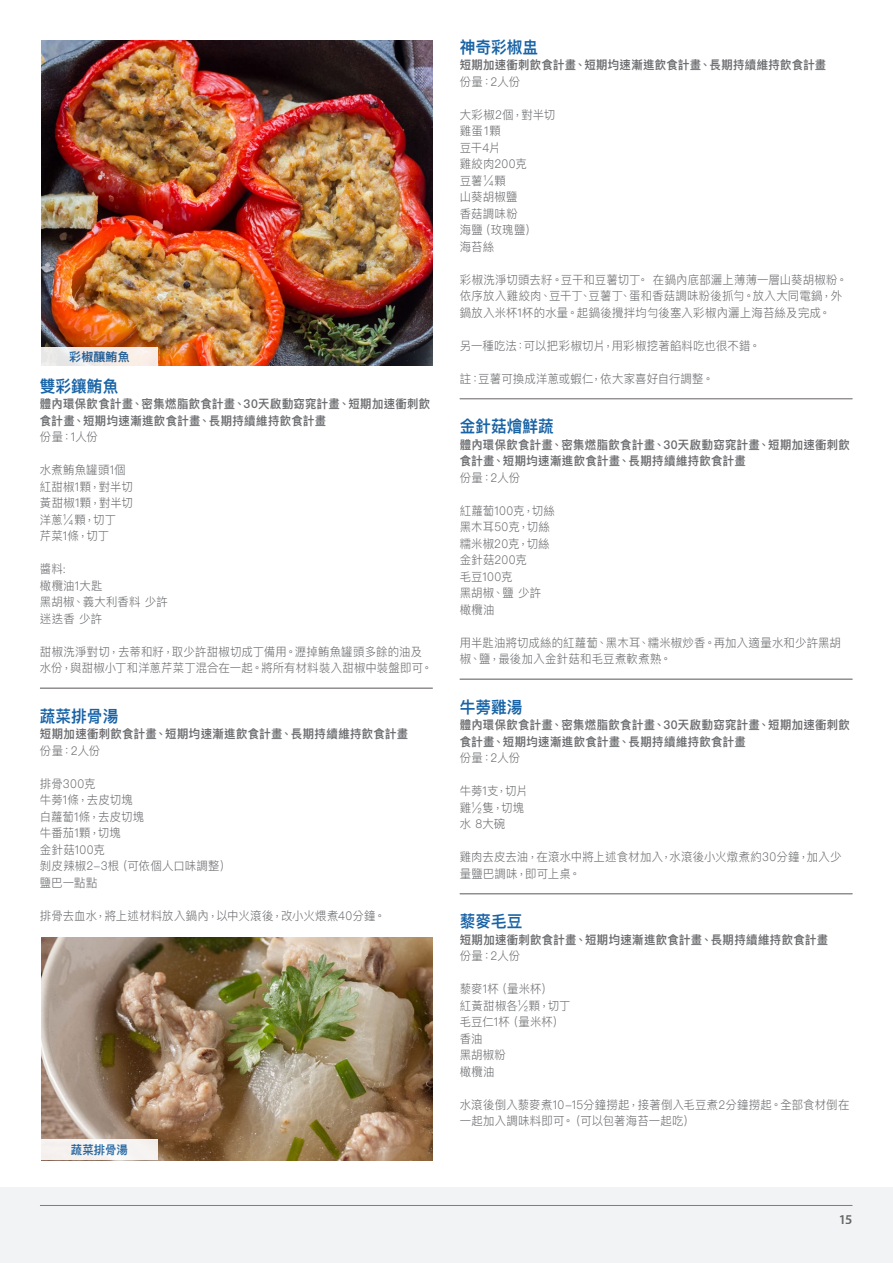
<style>
.page{position:relative;width:893px;height:1263px;background:#fff}
.page>*{position:absolute;margin:0;border:0;box-sizing:border-box;transform-origin:0 0}
.t1{font:600 16.5px "Ping Fang TC";color:#1863a6;scale:.95 1}
.t2{font:600 13.5px "Myriad Pro";color:#040503}
.t3{font:300 12px/16.5px "Ping Fang TC";letter-spacing:.015em;color:#6c6d70;scale:.95 1}
.t4{font:600 12px/16.5px "Ping Fang TC";letter-spacing:.03em;color:#6c6d70;scale:.95 1}
.t5{font:600 12px "Ping Fang HK";letter-spacing:.01em;color:#1863a6}
.t6{font:600 12px "Ping Fang TC";color:#1863a6;scale:.95 1}
</style>
<div class="page">
<div style="left:0;top:1187px;width:893px;height:76px;background:#f2f3f4"></div>
<hr style="left:40px;top:1205px;width:812px;height:1px;background:#08a7e0">
<hr style="left:40px;top:688px;width:393px;height:1px;background:#231f20">
<hr style="left:460px;top:398px;width:392px;height:1px;background:#231f20">
<hr style="left:460px;top:399px;width:392px;height:1px;background:#231f20">
<hr style="left:460px;top:679px;width:392px;height:1px;background:#231f20">
<hr style="left:460px;top:893px;width:392px;height:1px;background:#231f20">
<hr style="left:460px;top:894px;width:392px;height:1px;background:#231f20">
<img style="left:41px;top:40px;width:392px;height:326px">
<div style="left:41px;top:347px;width:117px;height:19px;background:linear-gradient(to right,#e7e9e9,#fceee6)"></div>
<img style="left:41px;top:938px;width:392px;height:222px">
<div style="left:41px;top:1139px;width:117px;height:21px;background:#f5f2f1"></div>
<p class="t5" style="left:69px;top:349px;width:62px">彩椒釀鮪魚</p>
<p class="t1" style="left:40px;top:375px;width:84px">雙彩鑲鮪魚</p>
<p class="t4" style="left:40px;top:395px;width:412px">體內環保飲食計畫、密集燃脂飲食計畫、30天啟動窈窕計畫、短期加速衝刺飲食計畫、短期均速漸進飲食計畫、長期持續維持飲食計畫</p>
<p class="t3" style="left:40px;top:428px;width:63px">份量：1人份</p>
<p class="t3" style="left:40px;top:461px;width:92px">水煮鮪魚罐頭1個</p>
<p class="t3" style="left:40px;top:478px;width:99px">紅甜椒1顆，對半切</p>
<p class="t3" style="left:40px;top:494px;width:99px">黃甜椒1顆，對半切</p>
<p class="t3" style="left:40px;top:511px;width:82px">洋蔥¼顆，切丁</p>
<p class="t3" style="left:40px;top:527px;width:75px">芹菜1條，切丁</p>
<p class="t3" style="left:40px;top:560px;width:29px">醬料:</p>
<p class="t3" style="left:40px;top:577px;width:67px">橄欖油1大匙</p>
<p class="t3" style="left:40px;top:593px;width:136px">黑胡椒、義大利香料少許</p>
<p class="t3" style="left:40px;top:610px;width:67px">迷迭香少許</p>
<p class="t3" style="left:40px;top:643px;width:415px">甜椒洗淨對切，去蒂和籽，取少許甜椒切成丁備用。瀝掉鮪魚罐頭多餘的油及水份，與甜椒小丁和洋蔥芹菜丁混合在一起。將所有材料裝入甜椒中裝盤即可。</p>
<p class="t1" style="left:40px;top:705px;width:84px">蔬菜排骨湯</p>
<p class="t4" style="left:40px;top:725px;width:389px">短期加速衝刺飲食計畫、短期均速漸進飲食計畫、長期持續維持飲食計畫</p>
<p class="t3" style="left:40px;top:742px;width:65px">份量：2人份</p>
<p class="t3" style="left:40px;top:775px;width:60px">排骨300克</p>
<p class="t3" style="left:40px;top:791px;width:99px">牛蒡1條，去皮切塊</p>
<p class="t3" style="left:40px;top:808px;width:111px">白蘿蔔1條，去皮切塊</p>
<p class="t3" style="left:40px;top:824px;width:87px">牛番茄1顆，切塊</p>
<p class="t3" style="left:40px;top:841px;width:70px">金針菇100克</p>
<p class="t3" style="left:40px;top:857px;width:203px">剝皮辣椒2-3根（可依個人口味調整）</p>
<p class="t3" style="left:40px;top:874px;width:62px">鹽巴一點點</p>
<p class="t3" style="left:40px;top:907px;width:365px">排骨去血水，將上述材料放入鍋內，以中火滾後，改小火煨煮40分鐘。</p>
<p class="t6" style="left:71px;top:1142px;width:61px">蔬菜排骨湯</p>
<p class="t1" style="left:460px;top:36px;width:84px">神奇彩椒盅</p>
<p class="t4" style="left:460px;top:56px;width:387px">短期加速衝刺飲食計畫、短期均速漸進飲食計畫、長期持續維持飲食計畫</p>
<p class="t3" style="left:460px;top:73px;width:65px">份量：2人份</p>
<p class="t3" style="left:460px;top:106px;width:102px">大彩椒2個，對半切</p>
<p class="t3" style="left:460px;top:122px;width:45px">雞蛋1顆</p>
<p class="t3" style="left:460px;top:139px;width:44px">豆干4片</p>
<p class="t3" style="left:460px;top:155px;width:72px">雞絞肉200克</p>
<p class="t3" style="left:460px;top:172px;width:50px">豆薯¼顆</p>
<p class="t3" style="left:460px;top:188px;width:63px">山葵胡椒鹽</p>
<p class="t3" style="left:460px;top:205px;width:63px">香菇調味粉</p>
<p class="t3" style="left:460px;top:221px;width:83px">海鹽（玫瑰鹽）</p>
<p class="t3" style="left:460px;top:238px;width:38px">海苔絲</p>
<p class="t3" style="left:460px;top:271px;width:410px">彩椒洗淨切頭去籽。豆干和豆薯切丁。在鍋內底部灑上薄薄一層山葵胡椒粉。依序放入雞絞肉、豆干丁、豆薯丁、蛋和香菇調味粉後抓勻。放入大同電鍋，外鍋放入米杯1杯的水量。起鍋後攪拌均勻後塞入彩椒內灑上海苔絲及完成。</p>
<p class="t3" style="left:460px;top:337px;width:318px">另一種吃法：可以把彩椒切片，用彩椒挖著餡料吃也很不錯。</p>
<p class="t3" style="left:460px;top:370px;width:269px">註：豆薯可換成洋蔥或蝦仁，依大家喜好自行調整。</p>
<p class="t1" style="left:460px;top:416px;width:101px">金針菇燴鮮蔬</p>
<p class="t4" style="left:460px;top:436px;width:412px">體內環保飲食計畫、密集燃脂飲食計畫、30天啟動窈窕計畫、短期加速衝刺飲食計畫、短期均速漸進飲食計畫、長期持續維持飲食計畫</p>
<p class="t3" style="left:460px;top:469px;width:65px">份量：2人份</p>
<p class="t3" style="left:460px;top:502px;width:102px">紅蘿蔔100克，切絲</p>
<p class="t3" style="left:460px;top:518px;width:96px">黑木耳50克，切絲</p>
<p class="t3" style="left:460px;top:535px;width:96px">糯米椒20克，切絲</p>
<p class="t3" style="left:460px;top:551px;width:72px">金針菇200克</p>
<p class="t3" style="left:460px;top:568px;width:57px">毛豆100克</p>
<p class="t3" style="left:460px;top:584px;width:87px">黑胡椒、鹽少許</p>
<p class="t3" style="left:460px;top:601px;width:38px">橄欖油</p>
<p class="t3" style="left:460px;top:634px;width:403px">用半匙油將切成絲的紅蘿蔔、黑木耳、糯米椒炒香。再加入適量水和少許黑胡椒、鹽，最後加入金針菇和毛豆煮軟煮熟。</p>
<p class="t1" style="left:460px;top:696px;width:67px">牛蒡雞湯</p>
<p class="t4" style="left:460px;top:716px;width:412px">體內環保飲食計畫、密集燃脂飲食計畫、30天啟動窈窕計畫、短期加速衝刺飲食計畫、短期均速漸進飲食計畫、長期持續維持飲食計畫</p>
<p class="t3" style="left:460px;top:749px;width:65px">份量：2人份</p>
<p class="t3" style="left:460px;top:782px;width:73px">牛蒡1支，切片</p>
<p class="t3" style="left:460px;top:799px;width:69px">雞½隻，切塊</p>
<p class="t3" style="left:460px;top:815px;width:49px">水 8大碗</p>
<p class="t3" style="left:460px;top:848px;width:403px">雞肉去皮去油，在滾水中將上述食材加入，水滾後小火燉煮約30分鐘，加入少量鹽巴調味，即可上桌。</p>
<p class="t1" style="left:460px;top:911px;width:67px">藜麥毛豆</p>
<p class="t4" style="left:460px;top:931px;width:389px">短期加速衝刺飲食計畫、短期均速漸進飲食計畫、長期持續維持飲食計畫</p>
<p class="t3" style="left:460px;top:947px;width:65px">份量：2人份</p>
<p class="t3" style="left:460px;top:980px;width:100px">藜麥1杯（量米杯）</p>
<p class="t3" style="left:460px;top:997px;width:118px">紅黃甜椒各½顆，切丁</p>
<p class="t3" style="left:460px;top:1013px;width:111px">毛豆仁1杯（量米杯）</p>
<p class="t3" style="left:460px;top:1030px;width:26px">香油</p>
<p class="t3" style="left:460px;top:1046px;width:50px">黑胡椒粉</p>
<p class="t3" style="left:460px;top:1063px;width:38px">橄欖油</p>
<p class="t3" style="left:460px;top:1096px;width:412px">水滾後倒入藜麥煮10-15分鐘撈起，接著倒入毛豆煮2分鐘撈起。全部食材倒在一起加入調味料即可。（可以包著海苔一起吃）</p>
<p class="t2" style="left:838px;top:1210px;width:16px">15</p>
</div>
